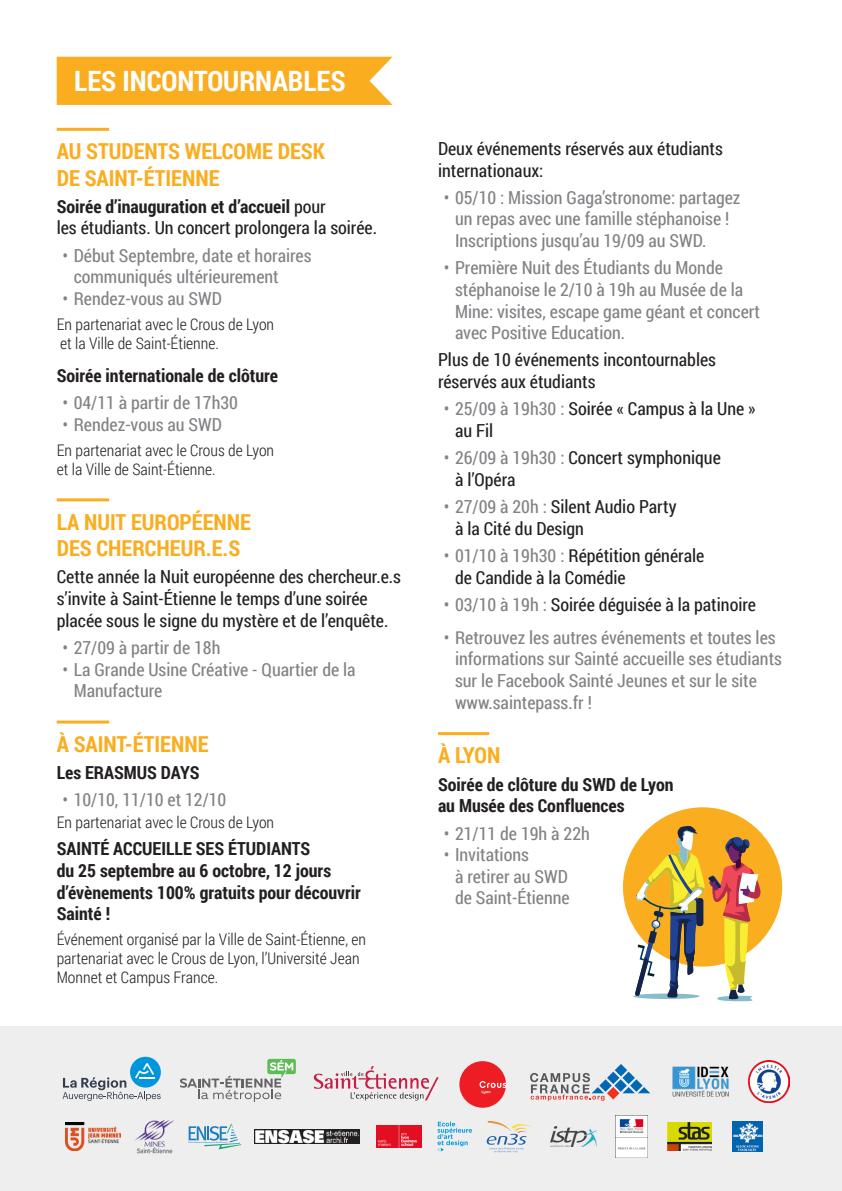
<style>
.page{position:relative;width:842px;height:1191px;background:#fff}
.page>*{position:absolute;margin:0;border:0;box-sizing:border-box;transform-origin:0 0}
.t1{font:700 28px "Roboto Condensed";color:#fff}
.Titre{font:700 22px/26.4px "Roboto Condensed";color:#faad1e}
.t2{font:18px/21.6px "Roboto Condensed";color:#808285}
.Courant{font:18px/21.6px "Roboto Condensed";color:#231f20}
.Courant-2{font:700 18px/21.6px "Roboto Condensed";color:#231f20}
.Courant-3{font:300 16px/19.2px "Roboto Condensed";color:#231f20}
.s1{font-weight:700}
.s2{color:#808285}
</style>
<div class="page">
<div style="left:623px;top:807px;width:159px;height:159px;background:#faad1e;border-radius:50%"></div>
<svg style="left:634px;top:825px;width:127px;height:176px"></svg>
<div style="left:696px;top:898px;width:7px;height:28px;background:#152249;border-radius:3px"></div>
<hr style="left:57px;top:128px;width:52px;height:3px;background:#faad1e">
<hr style="left:57px;top:498px;width:52px;height:3px;background:#faad1e">
<hr style="left:57px;top:720px;width:52px;height:3px;background:#faad1e">
<div style="left:57px;top:57px;width:336px;height:48px;background:#faad1e"></div>
<hr style="left:438px;top:732px;width:51px;height:3px;background:#faad1e">
<div style="left:0;top:1026px;width:842px;height:165px;background:#eeeeef"></div>
<img style="left:66px;top:1122px;width:55px;height:28px">
<img style="left:135px;top:1119px;width:39px;height:35px">
<svg style="left:189px;top:1123px;width:52px;height:26px"></svg>
<svg style="left:437px;top:1121px;width:35px;height:30px"></svg>
<svg style="left:486px;top:1120px;width:46px;height:32px"></svg>
<img style="left:377px;top:1125px;width:45px;height:22px">
<img style="left:551px;top:1126px;width:46px;height:21px">
<img style="left:667px;top:1122px;width:45px;height:28px">
<img style="left:732px;top:1121px;width:30px;height:30px">
<img style="left:615px;top:1115px;width:33px;height:42px">
<img style="left:254px;top:1129px;width:106px;height:14px">
<svg style="left:314px;top:1066px;width:125px;height:34px"></svg>
<svg style="left:180px;top:1058px;width:116px;height:44px"></svg>
<svg style="left:530px;top:1064px;width:120px;height:36px"></svg>
<svg style="left:459px;top:1061px;width:47px;height:46px"></svg>
<svg style="left:130px;top:1056px;width:31px;height:31px"></svg>
<svg style="left:62px;top:1063px;width:99px;height:37px"></svg>
<img style="left:672px;top:1066px;width:57px;height:31px">
<img style="left:748px;top:1060px;width:41px;height:42px">
<p class="t1" style="left:74px;top:61px;width:273px">LES INCONTOURNABLES</p>
<p class="Titre" style="left:57px;top:137px;width:270px">AU STUDENTS WELCOME DESK<br>DE SAINT-ÉTIENNE</p>
<p class="Courant" style="left:57px;top:195px;width:322px"><span class="s1">Soirée d’inauguration et d’accueil</span> pour<br>les étudiants. Un concert prolongera la soirée.</p>
<p class="t2" style="left:74px;top:244px;width:239px;text-indent:-11px">• Début Septembre, date et horaires communiqués ultérieurement</p>
<p class="t2" style="left:62px;top:287px;width:161px">• Rendez-vous au SWD</p>
<p class="Courant-3" style="left:57px;top:314px;width:219px">En partenariat avec le Crous de Lyon et la Ville de Saint-Étienne.</p>
<p class="Courant-2" style="left:57px;top:364px;width:223px">Soirée internationale de clôture</p>
<p class="t2" style="left:62px;top:391px;width:177px">• 04/11 à partir de 17h30</p>
<p class="t2" style="left:62px;top:413px;width:161px">• Rendez-vous au SWD</p>
<p class="Courant-3" style="left:57px;top:440px;width:219px">En partenariat avec le Crous de Lyon et la Ville de Saint-Étienne.</p>
<p class="Titre" style="left:57px;top:508px;width:196px">LA NUIT EUROPÉENNE<br>DES CHERCHEUR.E.S</p>
<p class="Courant" style="left:57px;top:565px;width:346px">Cette année la Nuit européenne des chercheur.e.s s’invite à Saint-Étienne le temps d’une soirée placée sous le signe du mystère et de l’enquête.</p>
<p class="t2" style="left:62px;top:636px;width:160px">• 27/09 à partir de 18h</p>
<p class="t2" style="left:74px;top:657px;width:283px;text-indent:-11px">• La Grande Usine Créative - Quartier de la<br>Manufacture</p>
<p class="Titre" style="left:57px;top:730px;width:153px">À SAINT-ÉTIENNE</p>
<p class="Courant-2" style="left:57px;top:761px;width:144px">Les ERASMUS DAYS</p>
<p class="t2" style="left:62px;top:788px;width:166px">• 10/10, 11/10 et 12/10</p>
<p class="Courant-3" style="left:57px;top:812px;width:219px">En partenariat avec le Crous de Lyon</p>
<p class="Courant-2" style="left:57px;top:837px;width:306px">SAINTÉ ACCUEILLE SES ÉTUDIANTS<br>du 25 septembre au 6 octobre, 12 jours d’évènements 100% gratuits pour découvrir<br>Sainté !</p>
<p class="Courant-3" style="left:57px;top:929px;width:311px">Événement organisé par la Ville de Saint-Étienne, en partenariat avec le Crous de Lyon, l’Université Jean<br>Monnet et Campus France.</p>
<p class="Courant" style="left:438px;top:137px;width:286px">Deux événements réservés aux étudiants internationaux:</p>
<p class="t2" style="left:455px;top:186px;width:287px;text-indent:-11px">• 05/10 : Mission Gaga’stronome: partagez un repas avec une famille stéphanoise !<br>Inscriptions jusqu’au 19/09 au SWD.</p>
<p class="t2" style="left:455px;top:256px;width:307px;text-indent:-11px">• Première Nuit des Étudiants du Monde stéphanoise le 2/10 à 19h au Musée de la Mine: visites, escape game géant et concert avec Positive Education.</p>
<p class="Courant" style="left:438px;top:349px;width:280px">Plus de 10 événements incontournables réservés aux étudiants</p>
<p class="Courant" style="left:455px;top:397px;width:302px;text-indent:-11px"><span class="s2">• 25/09 à 19h30 :</span> Soirée « Campus à la Une » au Fil</p>
<p class="Courant" style="left:455px;top:446px;width:267px;text-indent:-11px"><span class="s2">• 26/09 à 19h30 :</span> Concert symphonique à l’Opéra</p>
<p class="Courant" style="left:455px;top:495px;width:223px;text-indent:-11px"><span class="s2">• 27/09 à 20h :</span> Silent Audio Party à la Cité du Design</p>
<p class="Courant" style="left:455px;top:544px;width:251px;text-indent:-11px"><span class="s2">• 01/10 à 19h30 :</span> Répétition générale de Candide à la Comédie</p>
<p class="Courant" style="left:444px;top:593px;width:314px"><span class="s2">• 03/10 à 19h :</span> Soirée déguisée à la patinoire</p>
<p class="t2" style="left:455px;top:626px;width:329px;text-indent:-11px">• Retrouvez les autres événements et toutes les informations sur Sainté accueille ses étudiants sur le Facebook Sainté Jeunes et sur le site www.saintepass.fr !</p>
<p class="Titre" style="left:438px;top:741px;width:64px">À LYON</p>
<p class="Courant-2" style="left:438px;top:773px;width:237px">Soirée de clôture du SWD de Lyon au Musée des Confluences</p>
<p class="t2" style="left:444px;top:821px;width:148px">• 21/11 de 19h à 22h</p>
<p class="t2" style="left:455px;top:843px;width:116px;text-indent:-11px">• Invitations<br>à retirer au SWD de Saint-Étienne</p>
</div>
